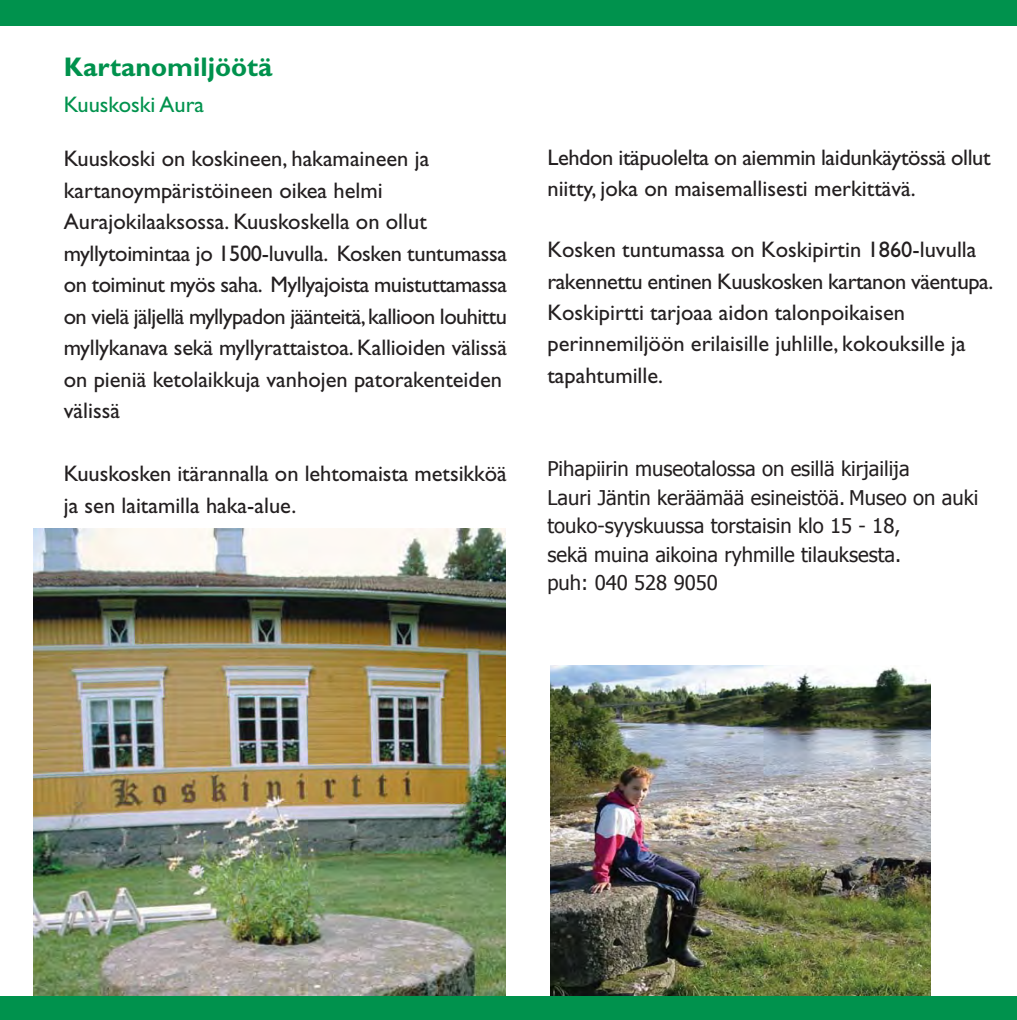
<style>
.page{position:relative;width:1017px;height:1020px;background:#fff}
.page>*{position:absolute;margin:0;border:0;box-sizing:border-box;transform-origin:0 0}
.t1{font:700 27px "Gill Sans";color:#00924d}
.t2{font:22.5px/31.5px "Gill Sans";color:#231f20}
.t3{font:22.5px/31.5px "Gill Sans";letter-spacing:-.02em;color:#231f20}
.t4{font:22.5px "Gill Sans";color:#00924d}
.t5{font:20.25px/28.6px "Tahoma";color:#231f20}
</style>
<div class="page">
<img style="left:551px;top:665px;width:379px;height:330px">
<img style="left:34px;top:528px;width:472px;height:467px">
<div style="left:0;top:995px;width:1017px;height:24px;background:#00924d"></div>
<div style="left:0;top:0;width:1017px;height:26px;background:#00924d"></div>
<p class="t1" style="left:64px;top:58px;width:210px">Kartanomiljöötä</p>
<p class="t4" style="left:64px;top:97px;width:142px">Kuuskoski Aura</p>
<p class="t2" style="left:64px;top:145px;width:445px">Kuuskoski on koskineen, hakamaineen ja kartanoympäristöineen oikea helmi Aurajokilaaksossa. Kuuskoskella on ollut myllytoimintaa jo 1500-luvulla. Kosken tuntumassa on toiminut myös saha. Myllyajoista muistuttamassa on vielä jäljellä myllypadon jäänteitä, kallioon louhittu myllykanava sekä myllyrattaistoa. Kallioiden välissä on pieniä ketolaikkuja vanhojen patorakenteiden välissä</p>
<p class="t2" style="left:64px;top:460px;width:445px">Kuuskosken itärannalla on lehtomaista metsikköä ja sen laitamilla haka-alue.</p>
<p class="t3" style="left:547px;top:144px;width:445px">Lehdon itäpuolelta on aiemmin laidunkäytössä ollut niitty, joka on maisemallisesti merkittävä.</p>
<p class="t2" style="left:547px;top:237px;width:447px">Kosken tuntumassa on Koskipirtin 1860-luvulla rakennettu entinen Kuuskosken kartanon väentupa.<br>Koskipirtti tarjoaa aidon talonpoikaisen perinnemiljöön erilaisille juhlille, kokouksille ja tapahtumille.</p>
<p class="t5" style="left:547px;top:453px;width:432px">Pihapiirin museotalossa on esillä kirjailija<br>Lauri Jäntin keräämää esineistöä. Museo on auki touko-syyskuussa torstaisin klo 15 - 18,<br>sekä muina aikoina ryhmille tilauksesta.<br>puh: 040 528 9050</p>
</div>
